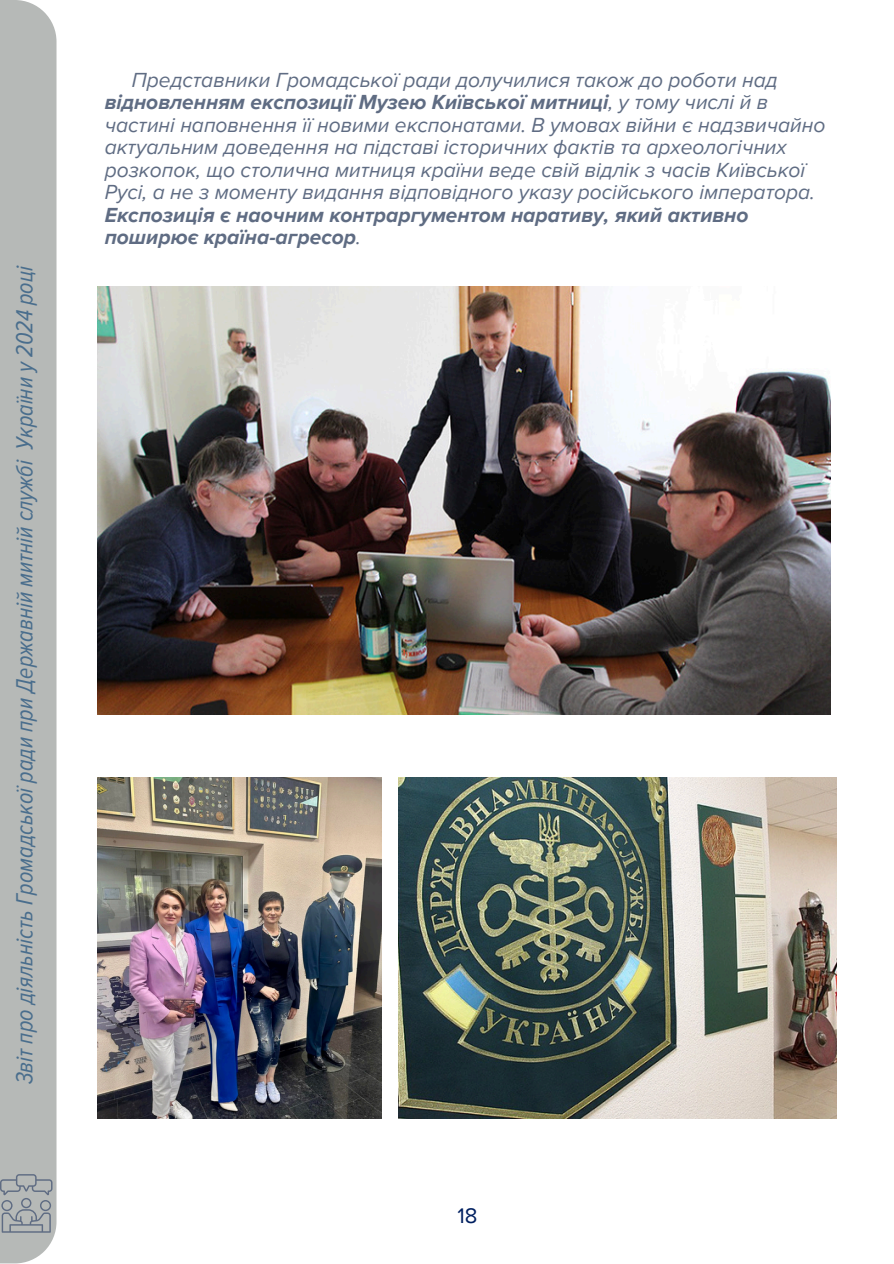
<style>
.page{position:relative;width:894px;height:1264px;background:#fff}
.page>*{position:absolute;margin:0;border:0;box-sizing:border-box;transform-origin:0 0}
.t1{font:italic 24px "Proxima Nova Cond";color:#4a6e8d}
.t2{font:21.75px "Proxima Nova";color:#002060}
.t3{font:italic 21px/22.5px "Proxima Nova";color:#5f6c83}
.s1{font-weight:700}
</style>
<div class="page">
<div style="left:0;top:0;width:56px;height:1263px;background:#b6b9b7"></div>
<svg style="left:0;top:1174px;width:52px;height:58px"></svg>
<img style="left:398px;top:777px;width:437px;height:341px">
<img style="left:98px;top:777px;width:283px;height:341px">
<img style="left:98px;top:287px;width:732px;height:427px">
<h1 class="t1" style="left:10px;top:1084px;width:820px;rotate:-90deg">Звіт про діяльність Громадськоїради при Державній митній службі України у2024 році</h1>
<p class="t3" style="left:105px;top:69px;width:722px;text-indent:27px">Представники Громадської ради долучилися також до роботи над <span class="s1">відновленням експозиції Музею Київської митниці</span>, у тому числі й в частині наповнення її новими експонатами. В умовах війни є надзвичайно актуальним доведення на підставі історичних фактів та археологічних розкопок, що столична митниця країни веде свій відлік з часів Київської Русі, а не з моменту видання відповідного указу російського імператора.<br><span class="s1">Експозиція є наочним контраргументом наративу, який активно поширює країна-агресор</span>.</p>
<p class="t2" style="left:457px;top:1202px;width:22px">18</p>
</div>
